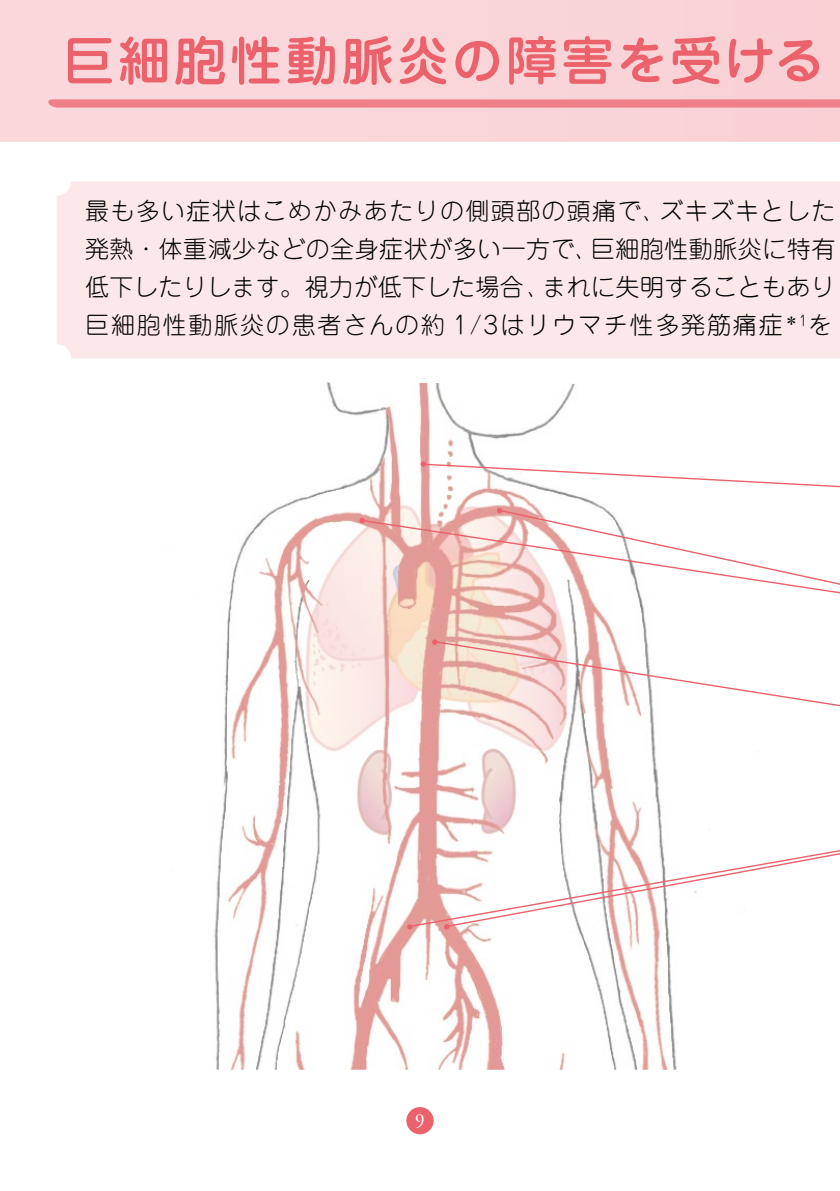
<style>
.page{position:relative;width:840px;height:1191px;background:#fff}
.page>*{position:absolute;margin:0;border:0;box-sizing:border-box;transform-origin:0 0}
.t1{font:500 52.4px "Jun 34 Pro";letter-spacing:.05em;color:#eb616c}
.t2{font:300 24px/38px "Jun 101 Pro";letter-spacing:.075em;color:#000;text-align:justify}
.t3{font:20px "Adobe Garamond Pro";color:#fff;scale:.95 1}
</style>
<div class="page">
<div style="left:0;top:0;width:839px;height:142px;background:#fad6d9"></div>
<div style="left:406px;top:1107px;width:27px;height:27px;background:#eb616c;border-radius:50%"></div>
<img style="left:214px;top:382px;width:463px;height:687px">
<div style="left:57px;top:181px;width:782px;height:177px;background:#fce7e9"></div>
<svg style="left:47px;top:99px;width:792px;height:9px;background:#ef8790"></svg>
<svg style="left:360px;top:519px;width:317px;height:89px;background:#f0c7be"></svg>
<svg style="left:420px;top:461px;width:419px;height:32px"></svg>
<svg style="left:496px;top:508px;width:343px;height:99px"></svg>
<svg style="left:359px;top:518px;width:5px;height:5px"></svg>
<svg style="left:432px;top:639px;width:407px;height:84px"></svg>
<svg style="left:408px;top:832px;width:431px;height:96px"></svg>
<svg style="left:407px;top:924px;width:5px;height:5px"></svg>
<h1 class="t1" style="left:62px;top:19px;width:764px">巨細胞性動脈炎の障害を受ける</h1>
<p class="t2" style="left:85px;top:189px;width:751px">最も多い症状はこめかみあたりの側頭部の頭痛で、ズキズキとした発熱・体重減少などの全身症状が多い一方で、巨細胞性動脈炎に特有低下したりします。視力が低下した場合、まれに失明することもあり巨細胞性動脈炎の患者さんの約 1/3はリウマチ性多発筋痛症<sup>＊1</sup>を</p>
<p class="t3" style="left:415px;top:1109px;width:11px">9</p>
</div>
